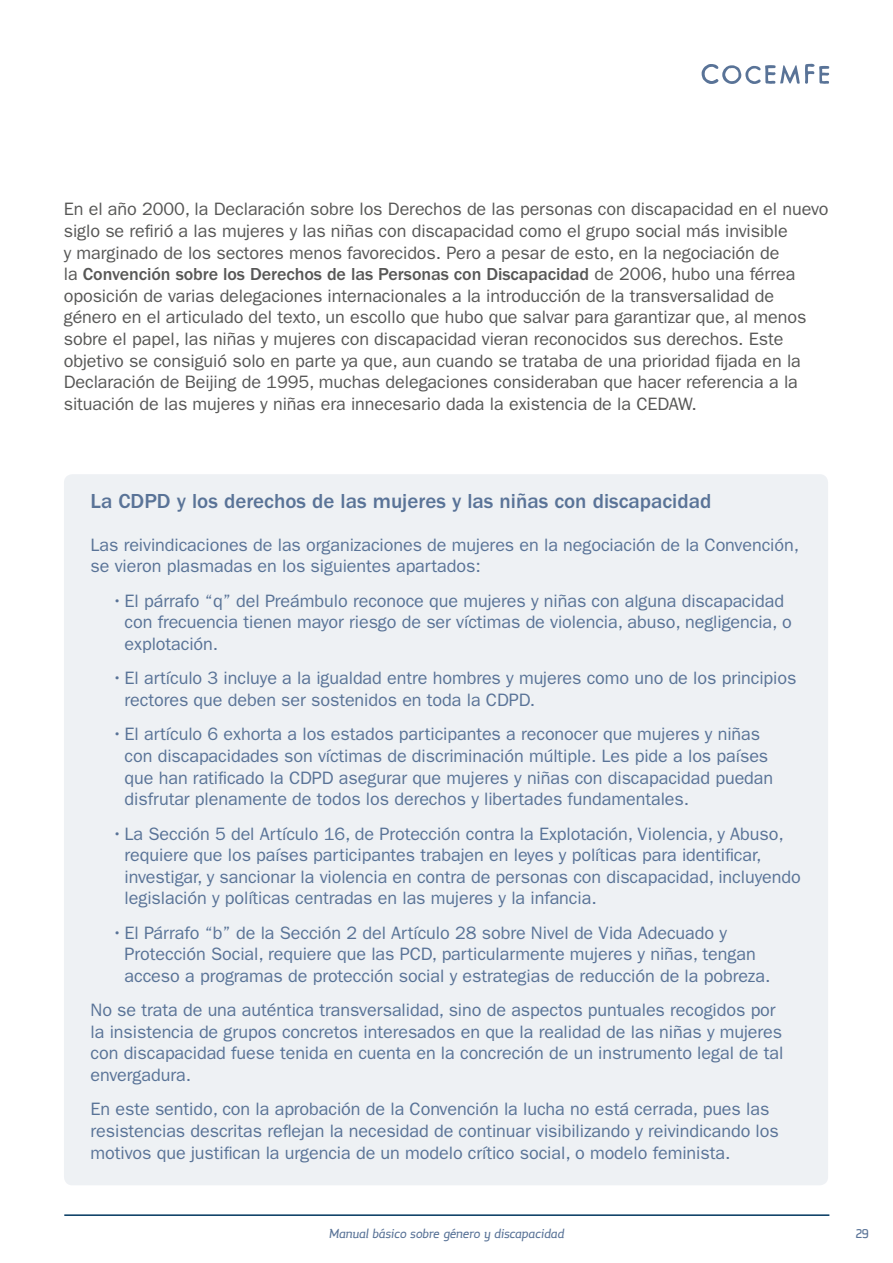
<style>
.page{position:relative;width:893px;height:1263px;background:#fff}
.page>*{position:absolute;margin:0;border:0;box-sizing:border-box;transform-origin:0 0}
.t1{font:500 21px "ITC Franklin Gothic Std";color:#597397}
.t2{font:18px/21.6px "ITC Franklin Gothic Std";letter-spacing:-.005em;color:#597397}
.t3{font:18px/21.6px "ITC Franklin Gothic Std";letter-spacing:-.005em;color:#575756}
.t4{font:italic 12px "Margot";letter-spacing:-.015em;color:#597397}
.t5{font:12px "Margot";color:#597397}
.s1{font-weight:500}
</style>
<div class="page">
<hr style="left:64px;top:1214px;width:765px;height:2px;background:#00365f">
<svg style="left:702px;top:64px;width:127px;height:20px"></svg>
<div style="left:64px;top:474px;width:764px;height:711px;background:#eef1f4;border-radius:9px"></div>
<p class="t3" style="left:64px;top:199px;width:766px">En el año 2000, la Declaración sobre los Derechos de las personas con discapacidad en el nuevo siglo se refirió a las mujeres y las niñas con discapacidad como el grupo social más invisible<br>y marginado de los sectores menos favorecidos. Pero a pesar de esto, en la negociación de<br>la <span class="s1">Convención sobre los Derechos de las Personas con Discapacidad</span> de 2006, hubo una férrea oposición de varias delegaciones internacionales a la introducción de la transversalidad de género en el articulado del texto, un escollo que hubo que salvar para garantizar que, al menos sobre el papel, las niñas y mujeres con discapacidad vieran reconocidos sus derechos. Este objetivo se consiguió solo en parte ya que, aun cuando se trataba de una prioridad fijada en la Declaración de Beijing de 1995, muchas delegaciones consideraban que hacer referencia a la situación de las mujeres y niñas era innecesario dada la existencia de la CEDAW.</p>
<p class="t1" style="left:91px;top:489px;width:622px">La CDPD y los derechos de las mujeres y las niñas con discapacidad</p>
<p class="t2" style="left:91px;top:534px;width:710px">Las reivindicaciones de las organizaciones de mujeres en la negociación de la Convención, se vieron plasmadas en los siguientes apartados:</p>
<p class="t2" style="left:125px;top:590px;width:669px;text-indent:-13px">•El párrafo “q” del Preámbulo reconoce que mujeres y niñas con alguna discapacidad con frecuencia tienen mayor riesgo de ser víctimas de violencia, abuso, negligencia, o explotación.</p>
<p class="t2" style="left:125px;top:668px;width:673px;text-indent:-13px">•El artículo 3 incluye a la igualdad entre hombres y mujeres como uno de los principios rectores que deben ser sostenidos en toda la CDPD.</p>
<p class="t2" style="left:125px;top:723px;width:650px;text-indent:-13px">•El artículo 6 exhorta a los estados participantes a reconocer que mujeres y niñas con discapacidades son víctimas de discriminación múltiple. Les pide a los países que han ratificado la CDPD asegurar que mujeres y niñas con discapacidad puedan disfrutar plenamente de todos los derechos y libertades fundamentales.</p>
<p class="t2" style="left:125px;top:823px;width:678px;text-indent:-13px">•La Sección 5 del Artículo 16, de Protección contra la Explotación, Violencia, y Abuso, requiere que los países participantes trabajen en leyes y políticas para identificar, investigar, y sancionar la violencia en contra de personas con discapacidad, incluyendo legislación y políticas centradas en las mujeres y la infancia.</p>
<p class="t2" style="left:125px;top:922px;width:647px;text-indent:-13px">•El Párrafo “b” de la Sección 2 del Artículo 28 sobre Nivel de Vida Adecuado y<br>Protección Social, requiere que las PCD, particularmente mujeres y niñas, tengan acceso a programas de protección social y estrategias de reducción de la pobreza.</p>
<p class="t2" style="left:91px;top:999px;width:694px">No se trata de una auténtica transversalidad, sino de aspectos puntuales recogidos por la insistencia de grupos concretos interesados en que la realidad de las niñas y mujeres con discapacidad fuese tenida en cuenta en la concreción de un instrumento legal de tal envergadura.</p>
<p class="t2" style="left:91px;top:1099px;width:690px">En este sentido, con la aprobación de la Convención la lucha no está cerrada, pues las resistencias descritas reflejan la necesidad de continuar visibilizando y reivindicando los motivos que justifican la urgencia de un modelo crítico social, o modelo feminista.</p>
<p class="t4" style="left:329px;top:1225px;width:237px">Manual básico sobre género y discapacidad</p>
<p class="t5" style="left:856px;top:1225px;width:14px">29</p>
</div>
